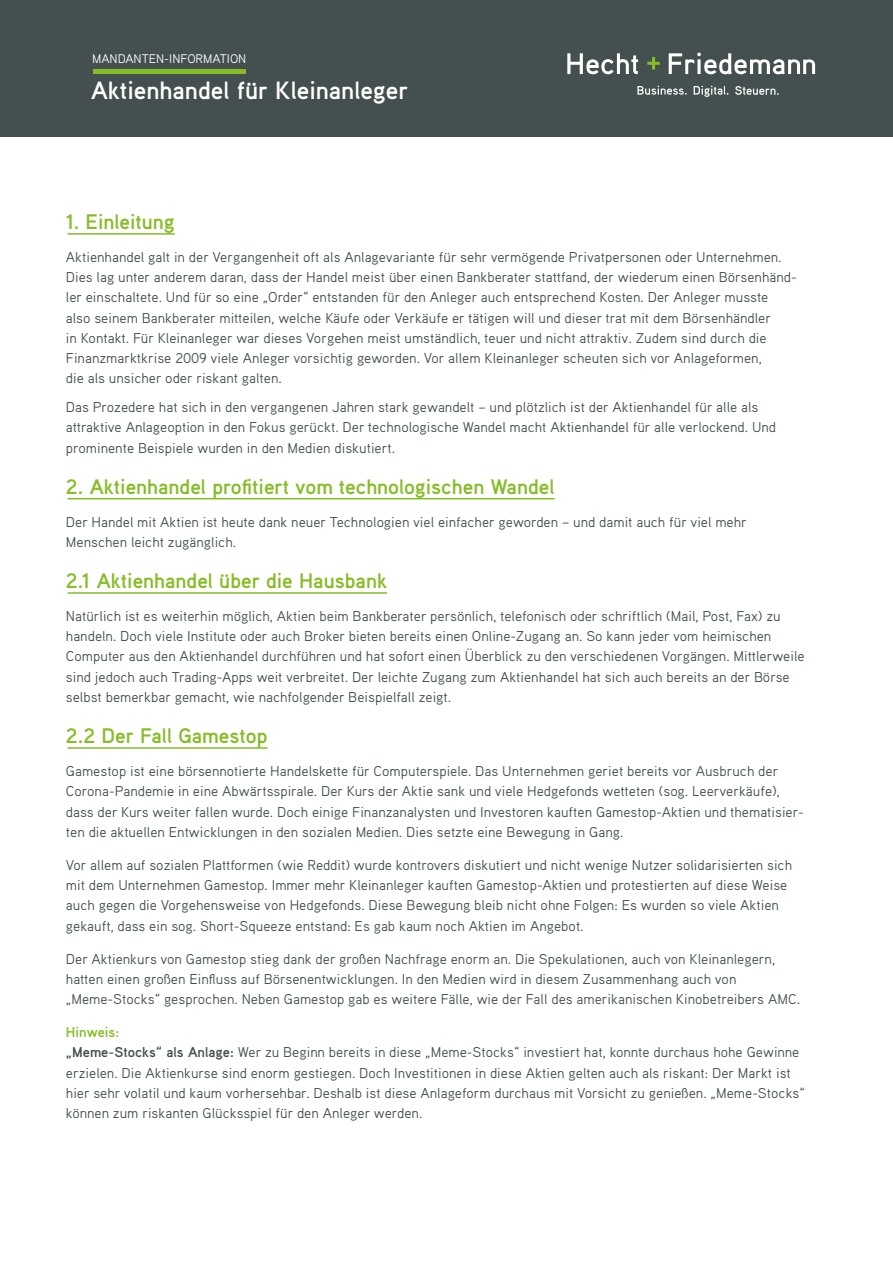
<style>
.page{position:relative;width:893px;height:1263px;background:#fff}
.page>*{position:absolute;margin:0;border:0;box-sizing:border-box;transform-origin:0 0}
.t1{font:700 25.05px "Aaux Pro OT";color:#fff}
.t2{font:700 21px "Aaux Pro OT";color:#86bc25}
.t3{font:14.25px/20.2px "Aaux Pro OT";color:#444f50}
.t4{font:12.45px "Aaux Pro OT";color:#fff}
.s1{font-weight:700;color:#86bc25}
.s2{font-weight:700}
</style>
<div class="page">
<div style="left:0;top:0;width:893px;height:136px;background:#444f50"></div>
<svg style="left:567px;top:53px;width:71px;height:21px"></svg>
<svg style="left:669px;top:53px;width:146px;height:21px"></svg>
<svg style="left:647px;top:57px;width:13px;height:12px"></svg>
<svg style="left:637px;top:86px;width:50px;height:9px"></svg>
<svg style="left:694px;top:86px;width:34px;height:11px"></svg>
<svg style="left:735px;top:86px;width:44px;height:9px"></svg>
<hr style="left:93px;top:70px;width:153px;height:4px;background:#86bc25">
<hr style="left:68px;top:233px;width:107px;height:2px;background:#86bc25">
<hr style="left:68px;top:498px;width:486px;height:1px;background:#86bc25">
<hr style="left:68px;top:592px;width:319px;height:2px;background:#86bc25">
<hr style="left:68px;top:747px;width:200px;height:2px;background:#86bc25">
<p class="t4" style="left:92px;top:51px;width:156px">MANDANTEN-INFORMATION</p>
<h1 class="t1" style="left:91px;top:74px;width:319px">Aktienhandel für Kleinanleger</h1>
<h2 class="t2" style="left:66px;top:208px;width:110px">1. Einleitung</h2>
<p class="t3" style="left:66px;top:246px;width:732px">Aktienhandel galt in der Vergangenheit oft als Anlagevariante für sehr vermögende Privatpersonen oder Unternehmen.<br>Dies lag unter anderem daran, dass der Handel meist über einen Bankberater stattfand, der wiederum einen Börsenhänd&shy;ler einschaltete. Und für so eine „Order“ entstanden für den Anleger auch entsprechend Kosten. Der Anleger musste<br>also seinem Bankberater mitteilen, welche Käufe oder Verkäufe er tätigen will und dieser trat mit dem Börsenhändler<br>in Kontakt. Für Kleinanleger war dieses Vorgehen meist umständlich, teuer und nicht attraktiv. Zudem sind durch die Finanzmarktkrise 2009 viele Anleger vorsichtig geworden. Vor allem Kleinanleger scheuten sich vor Anlageformen,<br>die als unsicher oder riskant galten.</p>
<p class="t3" style="left:66px;top:397px;width:712px">Das Prozedere hat sich in den vergangenen Jahren stark gewandelt – und plötzlich ist der Aktienhandel für alle als attraktive Anlageoption in den Fokus gerückt. Der technologische Wandel macht Aktienhandel für alle verlockend. Und prominente Beispiele wurden in den Medien diskutiert.</p>
<h2 class="t2" style="left:66px;top:473px;width:490px">2. Aktienhandel profitiert vom technologischen Wandel</h2>
<p class="t3" style="left:66px;top:511px;width:682px">Der Handel mit Aktien ist heute dank neuer Technologien viel einfacher geworden – und damit auch für viel mehr<br>Menschen leicht zugänglich.</p>
<h2 class="t2" style="left:66px;top:567px;width:323px">2.1 Aktienhandel über die Hausbank</h2>
<p class="t3" style="left:66px;top:605px;width:740px">Natürlich ist es weiterhin möglich, Aktien beim Bankberater persönlich, telefonisch oder schriftlich (Mail, Post, Fax) zu handeln. Doch viele Institute oder auch Broker bieten bereits einen Online-Zugang an. So kann jeder vom heimischen Computer aus den Aktienhandel durchführen und hat sofort einen Überblick zu den verschiedenen Vorgängen. Mittlerweile sind jedoch auch Trading-Apps weit verbreitet. Der leichte Zugang zum Aktienhandel hat sich auch bereits an der Börse selbst bemerkbar gemacht, wie nachfolgender Beispielfall zeigt.</p>
<h2 class="t2" style="left:66px;top:722px;width:203px">2.2 Der Fall Gamestop</h2>
<p class="t3" style="left:66px;top:760px;width:739px">Gamestop ist eine börsennotierte Handelskette für Computerspiele. Das Unternehmen geriet bereits vor Ausbruch der Corona-Pandemie in eine Abwärtsspirale. Der Kurs der Aktie sank und viele Hedgefonds wetteten (sog. Leerverkäufe), dass der Kurs weiter fallen wurde. Doch einige Finanzanalysten und Investoren kauften Gamestop-Aktien und thematisier&shy;ten die aktuellen Entwicklungen in den sozialen Medien. Dies setzte eine Bewegung in Gang.</p>
<p class="t3" style="left:66px;top:854px;width:728px">Vor allem auf sozialen Plattformen (wie Reddit) wurde kontrovers diskutiert und nicht wenige Nutzer solidarisierten sich mit dem Unternehmen Gamestop. Immer mehr Kleinanleger kauften Gamestop-Aktien und protestierten auf diese Weise auch gegen die Vorgehensweise von Hedgefonds. Diese Bewegung bleib nicht ohne Folgen: Es wurden so viele Aktien gekauft, dass ein sog. Short-Squeeze entstand: Es gab kaum noch Aktien im Angebot.</p>
<p class="t3" style="left:66px;top:948px;width:736px">Der Aktienkurs von Gamestop stieg dank der großen Nachfrage enorm an. Die Spekulationen, auch von Kleinanlegern, hatten einen großen Einfluss auf Börsenentwicklungen. In den Medien wird in diesem Zusammenhang auch von „Meme-Stocks“ gesprochen. Neben Gamestop gab es weitere Fälle, wie der Fall des amerikanischen Kinobetreibers AMC.</p>
<p class="t3" style="left:66px;top:1021px;width:740px"><span class="s1">Hinweis:<br></span><span class="s2">„Meme-Stocks“ als Anlage:</span> Wer zu Beginn bereits in diese „Meme-Stocks“ investiert hat, konnte durchaus hohe Gewinne erzielen. Die Aktienkurse sind enorm gestiegen. Doch Investitionen in diese Aktien gelten auch als riskant: Der Markt ist hier sehr volatil und kaum vorhersehbar. Deshalb ist diese Anlageform durchaus mit Vorsicht zu genießen. „Meme-Stocks“ können zum riskanten Glücksspiel für den Anleger werden.</p>
</div>
